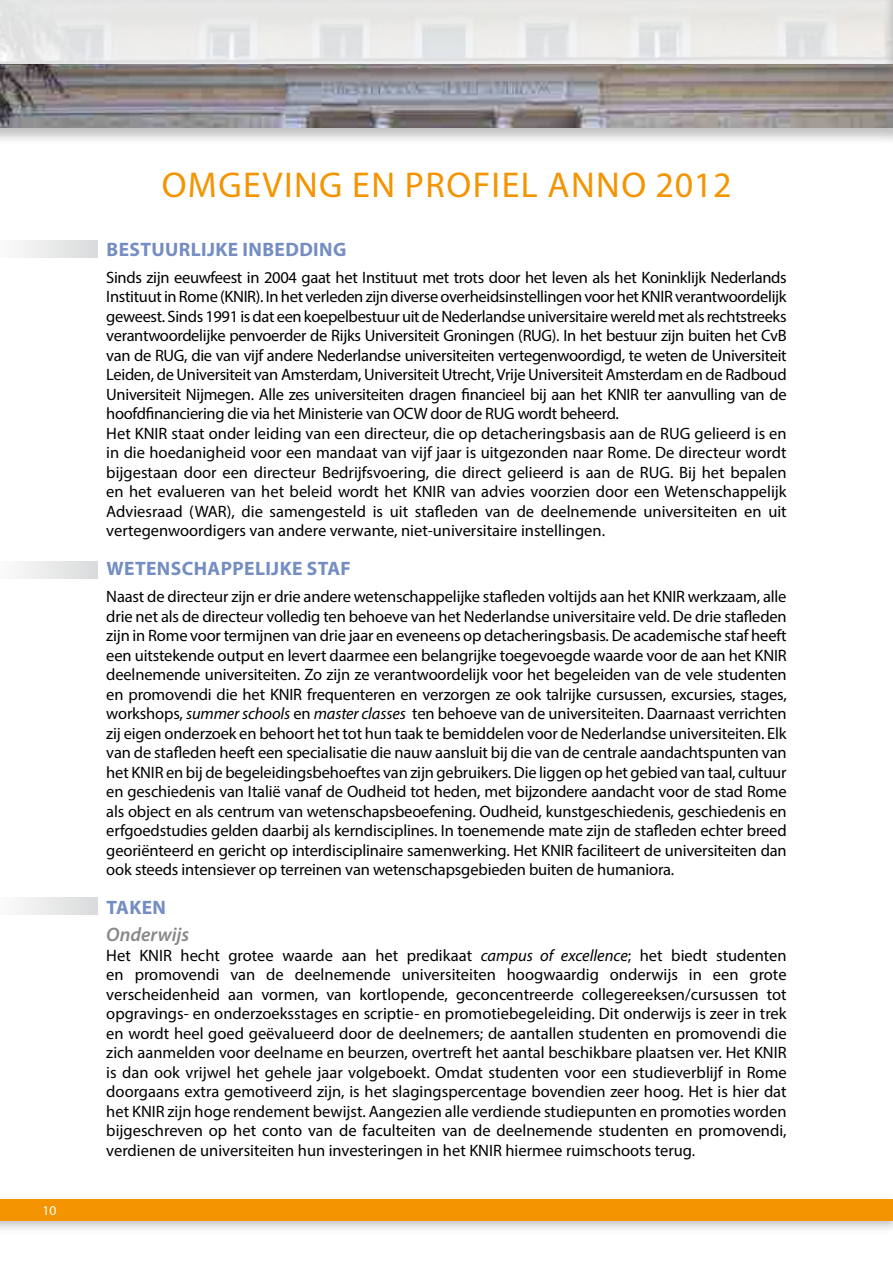
<style>
.page{position:relative;width:893px;height:1263px;background:#fff}
.page>*{position:absolute;margin:0;border:0;box-sizing:border-box;transform-origin:0 0}
.t1{font:36px "Myriad Pro";letter-spacing:.02em;color:#f39400}
.t2{font:700 19.5px "Myriad Pro";letter-spacing:.02em;color:#748dc2}
.t3{font:italic 600 19.5px "Myriad Pro";color:#87888a}
.t4{font:16.5px/19.5px "Myriad Pro";letter-spacing:-.02em;color:#000;text-align:justify}
.t5{font:13.5px "Myriad Pro";color:#fff}
.s1{font-style:italic}
</style>
<div class="page">
<div style="left:0;top:1194px;width:893px;height:40px;background:#87888a;opacity:.5"></div>
<div style="left:0;top:1199px;width:893px;height:21px;background:#f39400"></div>
<div style="left:0;top:240px;width:98px;height:17px;background:linear-gradient(to right,#fbfbfb,#dadbdc)"></div>
<div style="left:0;top:561px;width:98px;height:17px;background:linear-gradient(to right,#fbfbfb,#dadbdc)"></div>
<div style="left:0;top:897px;width:98px;height:17px;background:linear-gradient(to right,#fbfbfb,#dadbdc)"></div>
<div style="left:0;top:0;width:893px;height:145px;background:#87888a;opacity:.5"></div>
<img style="left:0;top:64px;width:884px;height:64px">
<div style="left:0;top:0;width:893px;height:64px;background:#e8e7e6"></div>
<div style="left:884px;top:0;width:9px;height:145px;background:#87888a;opacity:.5"></div>
<p class="t5" style="left:43px;top:1202px;width:15px">10</p>
<h1 class="t1" style="left:162px;top:163px;width:49px">Omgeving</h1>
<h1 class="t1" style="left:352px;top:163px;width:73px">en profiel</h1>
<h1 class="t1" style="left:548px;top:163px;width:26px">anno</h1>
<h1 class="t1" style="left:656px;top:163px;width:78px">2012</h1>
<p class="t2" style="left:106px;top:236px;width:57px">BESTUURLI</p>
<p class="t2" style="left:207px;top:236px;width:141px">JKE INBEDDING</p>
<p class="t4" style="left:106px;top:267px;width:682px;text-align:left">Sinds zijn eeuwfeest in 2004 gaat het Instituut met trots door het leven als het Koninklijk Nederlands Instituut in Rome (KNIR). In het verleden zijn diverse overheidsinstellingen voor het KNIR verantwoordelijk geweest. Sinds 1991 is dat een koepelbestuur uit de Nederlandse universitaire wereld met als rechtstreeks verantwoordelijke penvoerder de Rijks Universiteit Groningen (RUG). In het bestuur zijn buiten het CvB van de RUG, die van vijf andere Nederlandse universiteiten vertegenwoordigd, te weten de Universiteit Leiden, de Universiteit van Amsterdam, Universiteit Utrecht, Vrije Universiteit Amsterdam en de Radboud Universiteit Nijmegen. Alle zes universiteiten dragen financieel bij aan het KNIR ter aanvulling van de hoofdfinanciering die via het Ministerie van OCW door de RUG wordt beheerd.<br>Het KNIR staat onder leiding van een directeur, die op detacheringsbasis aan de RUG gelieerd is en in die hoedanigheid voor een mandaat van vijf jaar is uitgezonden naar Rome. De directeur wordt bijgestaan door een directeur Bedrijfsvoering, die direct gelieerd is aan de RUG. Bij het bepalen en het evalueren van het beleid wordt het KNIR van advies voorzien door een Wetenschappelijk Adviesraad (WAR), die samengesteld is uit stafleden van de deelnemende universiteiten en uit vertegenwoordigers van andere verwante, niet-universitaire instellingen.</p>
<p class="t2" style="left:106px;top:556px;width:53px">WETENSC</p>
<p class="t2" style="left:194px;top:556px;width:26px">HAPPELI</p>
<p class="t2" style="left:271px;top:556px;width:69px">JKE STAF</p>
<p class="t4" style="left:106px;top:587px;width:682px">Naast de directeur zijn er drie andere wetenschappelijke stafleden voltijds aan het KNIR werkzaam, alle drie net als de directeur volledig ten behoeve van het Nederlandse universitaire veld. De drie stafleden zijn in Rome voor termijnen van drie jaar en eveneens op detacheringsbasis. De academische staf heeft een uitstekende output en levert daarmee een belangrijke toegevoegde waarde voor de aan het KNIR deelnemende universiteiten. Zo zijn ze verantwoordelijk voor het begeleiden van de vele studenten en promovendi die het KNIR frequenteren en verzorgen ze ook talrijke cursussen, excursies, stages, workshops, <span class="s1">summer schools</span> en <span class="s1">master classes</span> ten behoeve van de universiteiten. Daarnaast verrichten zij eigen onderzoek en behoort het tot hun taak te bemiddelen voor de Nederlandse universiteiten. Elk van de stafleden heeft een specialisatie die nauw aansluit bij die van de centrale aandachtspunten van het KNIR en bij de begeleidingsbehoeftes van zijn gebruikers. Die liggen op het gebied van taal, cultuur en geschiedenis van Italië vanaf de Oudheid tot heden, met bijzondere aandacht voor de stad Rome als object en als centrum van wetenschapsbeoefening. Oudheid, kunstgeschiedenis, geschiedenis en erfgoedstudies gelden daarbij als kerndisciplines. In toenemende mate zijn de stafleden echter breed georiënteerd en gericht op interdisciplinaire samenwerking. Het KNIR faciliteert de universiteiten dan ook steeds intensiever op terreinen van wetenschapsgebieden buiten de humaniora.</p>
<p class="t2" style="left:106px;top:895px;width:13px">TAKEN</p>
<p class="t3" style="left:106px;top:922px;width:84px">Onderwijs</p>
<p class="t4" style="left:106px;top:945px;width:682px">Het KNIR hecht grotee waarde aan het predikaat <span class="s1">campus of excellence</span>; het biedt studenten en promovendi van de deelnemende universiteiten hoogwaardig onderwijs in een grote verscheidenheid aan vormen, van kortlopende, geconcentreerde collegereeksen/cursussen tot opgravings- en onderzoeksstages en scriptie- en promotiebegeleiding. Dit onderwijs is zeer in trek en wordt heel goed geëvalueerd door de deelnemers; de aantallen studenten en promovendi die zich aanmelden voor deelname en beurzen, overtreft het aantal beschikbare plaatsen ver. Het KNIR is dan ook vrijwel het gehele jaar volgeboekt. Omdat studenten voor een studieverblijf in Rome doorgaans extra gemotiveerd zijn, is het slagingspercentage bovendien zeer hoog. Het is hier dat het KNIR zijn hoge rendement bewijst. Aangezien alle verdiende studiepunten en promoties worden bijgeschreven op het conto van de faculteiten van de deelnemende studenten en promovendi, verdienen de universiteiten hun investeringen in het KNIR hiermee ruimschoots terug.</p>
</div>
